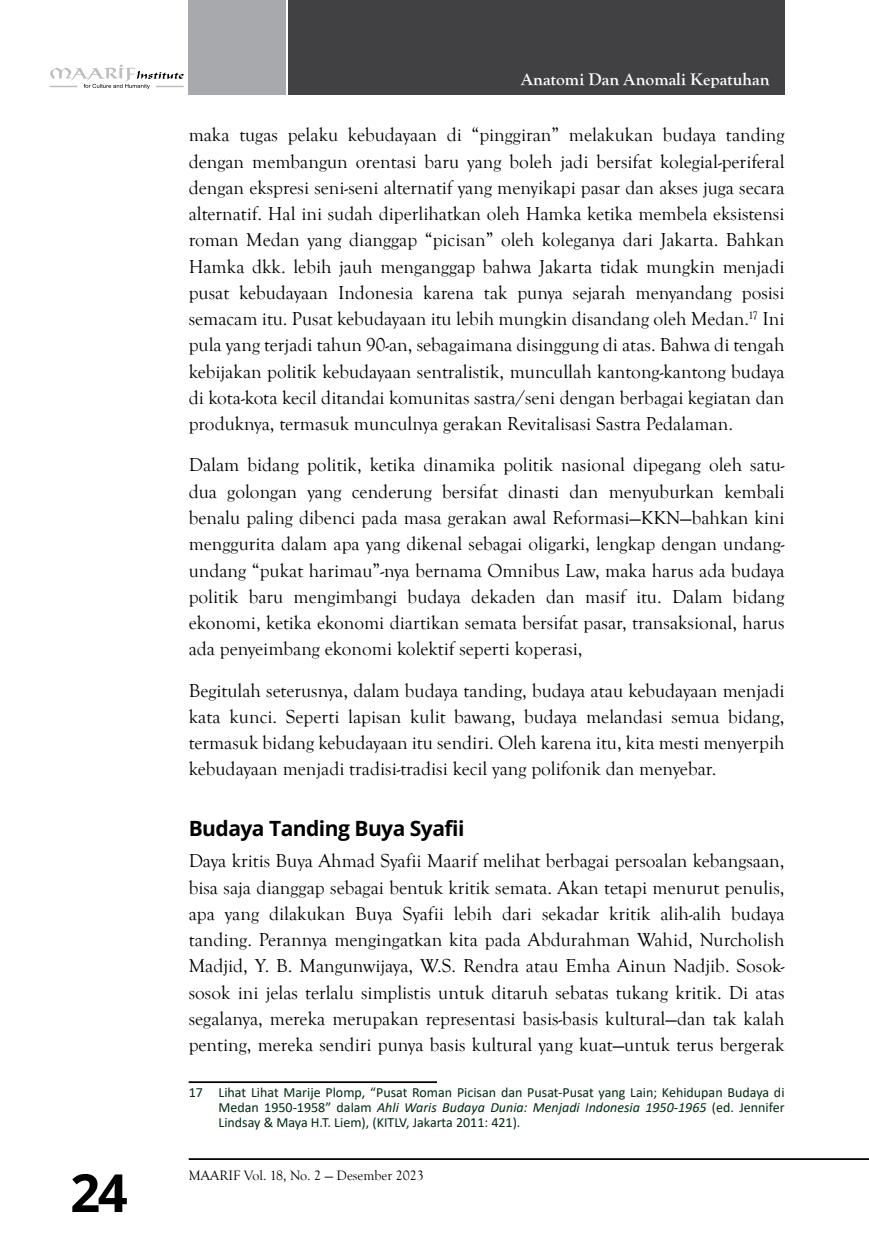
<style>
.page{position:relative;width:869px;height:1241px;background:#fff}
.page>*{position:absolute;margin:0;border:0;box-sizing:border-box;transform-origin:0 0}
.t1{font:700 52.5px "Open Sans";color:#000}
.t2{font:700 21px "Open Sans";letter-spacing:-.025em;color:#000}
.t3{font:19.25px/26.2px "Goudy Old Style T";color:#000;text-align:justify}
.t4{font:700 17.5px "Goudy Old Style T";color:#fff}
.t5{font:14px/14.9px "Calibri";color:#002b10;text-align:justify}
.t6{font:14px "Goudy Old Style T";color:#000}
.s1{font-style:italic}
</style>
<div class="page">
<div style="left:189px;top:0;width:97px;height:94px;background:#a7a9ac"></div>
<hr style="left:189px;top:1157px;width:679px;height:2px;background:#000">
<div style="left:288px;top:0;width:496px;height:94px;background:#414042"></div>
<svg style="left:50px;top:64px;width:134px;height:25px"></svg>
<hr style="left:189px;top:1081px;width:248px;height:1px;background:#000">
<p class="t4" style="left:521px;top:69px;width:250px">Anatomi Dan Anomali Kepatuhan</p>
<p class="t3" style="left:189px;top:122px;width:597px">maka tugas pelaku kebudayaan di “pinggiran” melakukan budaya tanding dengan membangun orentasi baru yang boleh jadi bersifat kolegial-periferal dengan ekspresi seni-seni alternatif yang menyikapi pasar dan akses juga secara alternatif. Hal ini sudah diperlihatkan oleh Hamka ketika membela eksistensi roman Medan yang dianggap “picisan” oleh koleganya dari Jakarta. Bahkan Hamka dkk. lebih jauh menganggap bahwa Jakarta tidak mungkin menjadi pusat kebudayaan Indonesia karena tak punya sejarah menyandang posisi semacam itu. Pusat kebudayaan itu lebih mungkin disandang oleh Medan.<sup>17</sup> Ini pula yang terjadi tahun 90-an, sebagaimana disinggung di atas. Bahwa di tengah kebijakan politik kebudayaan sentralistik, muncullah kantong-kantong budaya di kota-kota kecil ditandai komunitas sastra/seni dengan berbagai kegiatan dan produknya, termasuk munculnya gerakan Revitalisasi Sastra Pedalaman.</p>
<p class="t3" style="left:189px;top:452px;width:597px">Dalam bidang politik, ketika dinamika politik nasional dipegang oleh satu&shy;dua golongan yang cenderung bersifat dinasti dan menyuburkan kembali benalu paling dibenci pada masa gerakan awal Reformasi—KKN—bahkan kini menggurita dalam apa yang dikenal sebagai oligarki, lengkap dengan undang&shy;undang “pukat harimau”-nya bernama Omnibus Law, maka harus ada budaya politik baru mengimbangi budaya dekaden dan masif itu. Dalam bidang ekonomi, ketika ekonomi diartikan semata bersifat pasar, transaksional, harus ada penyeimbang ekonomi kolektif seperti koperasi,</p>
<p class="t3" style="left:189px;top:677px;width:597px">Begitulah seterusnya, dalam budaya tanding, budaya atau kebudayaan menjadi kata kunci. Seperti lapisan kulit bawang, budaya melandasi semua bidang, termasuk bidang kebudayaan itu sendiri. Oleh karena itu, kita mesti menyerpih kebudayaan menjadi tradisi-tradisi kecil yang polifonik dan menyebar.</p>
<p class="t2" style="left:189px;top:813px;width:277px">Budaya Tanding Buya Syafii</p>
<p class="t3" style="left:189px;top:848px;width:597px">Daya kritis Buya Ahmad Syafii Maarif melihat berbagai persoalan kebangsaan, bisa saja dianggap sebagai bentuk kritik semata. Akan tetapi menurut penulis, apa yang dilakukan Buya Syafii lebih dari sekadar kritik alih-alih budaya tanding. Perannya mengingatkan kita pada Abdurahman Wahid, Nurcholish Madjid, Y. B. Mangunwijaya, W.S. Rendra atau Emha Ainun Nadjib. Sosok&shy;sosok ini jelas terlalu simplistis untuk ditaruh sebatas tukang kritik. Di atas segalanya, mereka merupakan representasi basis-basis kultural—dan tak kalah penting, mereka sendiri punya basis kultural yang kuat—untuk terus bergerak</p>
<p class="t5" style="left:218px;top:1084px;width:567px;text-indent:-30px">17 Lihat Lihat Marije Plomp, “Pusat Roman Picisan dan Pusat-Pusat yang Lain; Kehidupan Budaya di Medan 1950-1958” dalam <span class="s1">Ahli Waris Budaya Dunia: Menjadi Indonesia 1950-1965</span> (ed. Jennifer Lindsay &amp; Maya H.T. Liem), (KITLV, Jakarta 2011: 421).</p>
<h1 class="t1" style="left:70px;top:1156px;width:59px">24</h1>
<p class="t6" style="left:189px;top:1167px;width:236px">MAARIF Vol. 18, No. 2 — Desember 2023</p>
</div>
